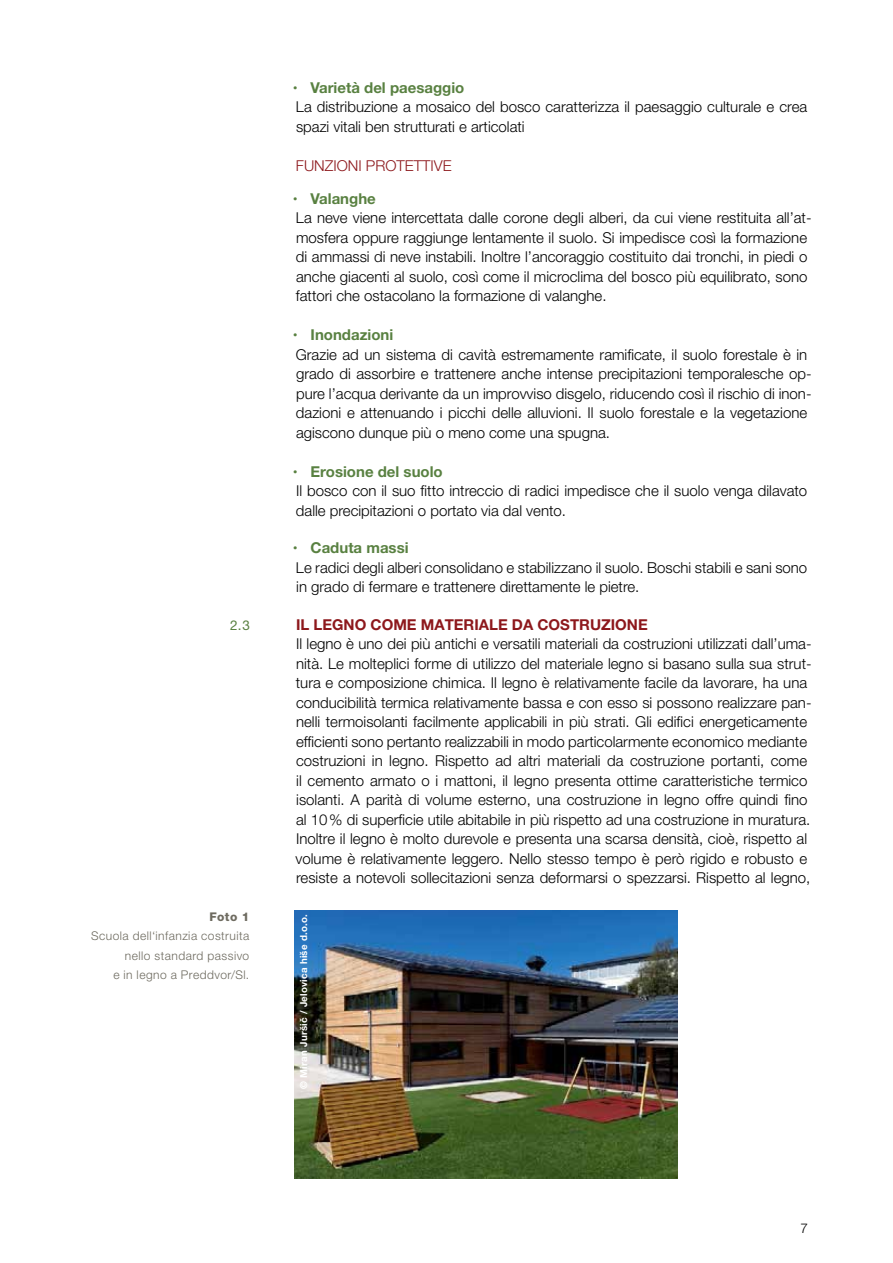
<style>
.page{position:relative;width:893px;height:1263px;background:#fff}
.page>*{position:absolute;margin:0;border:0;box-sizing:border-box;transform-origin:0 0}
.t1{font:300 15px/19.5px "Helvetica Neue LT Pro";color:#000}
.t2{font:700 15px "Helvetica Neue LT Pro";color:#8d181c}
.t3{font:300 15px "Helvetica Neue LT Pro";color:#8d181c}
.t4{font:13.5px "Helvetica Neue LT Pro";color:#598141}
.t5{font:300 13.5px "Helvetica Neue LT Pro";color:#000}
.t6{font:300 12px/19.5px "Helvetica Neue LT Pro";letter-spacing:.04em;color:#6e6b60;text-align:right}
.t7{font:800 12px "Helvetica Neue LT Pro";color:#6e6b60}
.t8{font:700 9.75px "Helvetica Neue LT Pro";letter-spacing:.025em;color:#fff}
.s1{font-weight:700;font-size:18px;color:#598141}
.s2{font-weight:700;color:#598141}
</style>
<div class="page">
<img style="left:295px;top:910px;width:382px;height:268px">
<p class="t4" style="left:230px;top:617px;width:21px">2.3</p>
<p class="t7" style="left:210px;top:909px;width:41px">Foto 1</p>
<p class="t6" style="left:91px;top:926px;width:160px">Scuola dell‘infanzia costruita nello standard passivo<br>e in legno a Preddvor/Sl.</p>
<p class="t1" style="left:293px;top:77px;width:516px"><span class="s1">·</span> <span class="s2">Varietà del paesaggio<br></span>La distribuzione a mosaico del bosco caratterizza il paesaggio culturale e crea spazi vitali ben strutturati e articolati</p>
<p class="t3" style="left:296px;top:156px;width:109px">Funzioni protetti</p>
<p class="t3" style="left:434px;top:156px;width:18px">ve</p>
<p class="t1" style="left:293px;top:188px;width:520px"><span class="s1">·</span> <span class="s2">Valanghe<br></span>La neve viene intercettata dalle corone degli alberi, da cui viene restituita all’at&shy;mosfera oppure raggiunge lentamente il suolo. Si impedisce così la formazione di ammassi di neve instabili. Inoltre l’ancoraggio costituito dai tronchi, in piedi o anche giacenti al suolo, così come il microclima del bosco più equilibrato, sono fattori che ostacolano la formazione di valanghe.</p>
<p class="t1" style="left:293px;top:325px;width:520px"><span class="s1">·</span> <span class="s2">Inondazioni<br></span>Grazie ad un sistema di cavità estremamente ramificate, il suolo forestale è in grado di assorbire e trattenere anche intense precipitazioni temporalesche op&shy;pure l’acqua derivante da un improvviso disgelo, riducendo così il rischio di inon&shy;dazioni e attenuando i picchi delle alluvioni. Il suolo forestale e la vegetazione agiscono dunque più o meno come una spugna.</p>
<p class="t1" style="left:293px;top:461px;width:516px"><span class="s1">·</span> <span class="s2">Erosione del suolo<br></span>Il bosco con il suo fitto intreccio di radici impedisce che il suolo venga dilavato dalle precipitazioni o portato via dal vento.</p>
<p class="t1" style="left:293px;top:538px;width:516px"><span class="s1">·</span> <span class="s2">Caduta massi<br></span>Le radici degli alberi consolidano e stabilizzano il suolo. Boschi stabili e sani sono in grado di fermare e trattenere direttamente le pietre.</p>
<p class="t2" style="left:296px;top:615px;width:353px">Il legno come materiale da costruzione</p>
<p class="t1" style="left:296px;top:634px;width:518px">Il legno è uno dei più antichi e versatili materiali da costruzioni utilizzati dall’uma&shy;nità. Le molteplici forme di utilizzo del materiale legno si basano sulla sua strut&shy;tura e composizione chimica. Il legno è relativamente facile da lavorare, ha una conducibilità termica relativamente bassa e con esso si possono realizzare pan&shy;nelli termoisolanti facilmente applicabili in più strati. Gli edifici energeticamente efficienti sono pertanto realizzabili in modo particolarmente economico mediante costruzioni in legno. Rispetto ad altri materiali da costruzione portanti, come il cemento armato o i mattoni, il legno presenta ottime caratteristiche termico isolanti. A parità di volume esterno, una costruzione in legno offre quindi fino al 10% di superficie utile abitabile in più rispetto ad una costruzione in muratura.<br>Inoltre il legno è molto durevole e presenta una scarsa densità, cioè, rispetto al volume è relativamente leggero. Nello stesso tempo è però rigido e robusto e resiste a notevoli sollecitazioni senza deformarsi o spezzarsi. Rispetto al legno,</p>
<p class="t8" style="left:297px;top:1089px;width:176px;rotate:-90deg">© Miran Juršič / Jelovica hiše d.o.o.</p>
<p class="t5" style="left:800px;top:1219px;width:9px">7</p>
</div>
